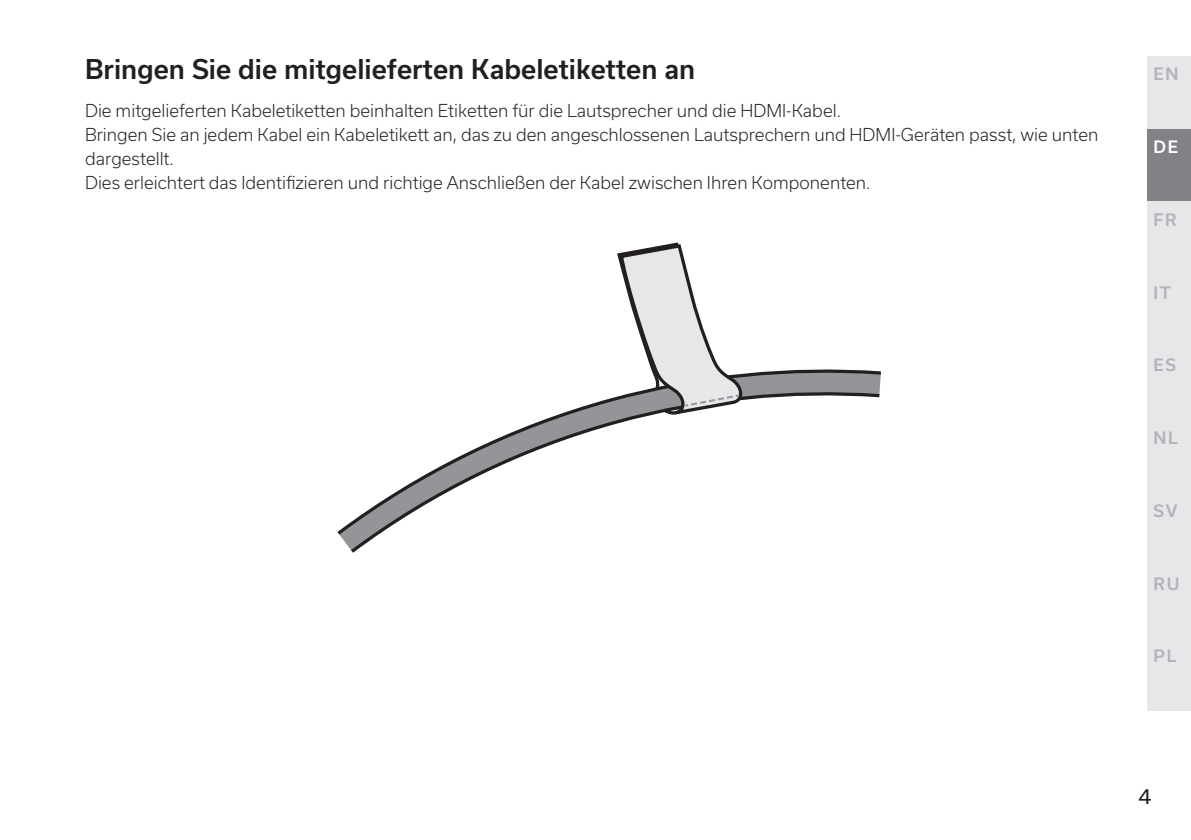
<style>
.page{position:relative;width:1191px;height:840px;background:#fff}
.page>*{position:absolute;margin:0;border:0;box-sizing:border-box;transform-origin:0 0}
.t1{font:500 26px "Usual";color:#231f20}
.t2{font:20px "Usual";color:#231f20}
.t3{font:300 17px/24px "Usual";color:#231f20}
.t4{font:500 16.4px "Usual";letter-spacing:.1em;color:#b2b3b7}
.t5{font:500 16.4px "Usual";color:#fff}
</style>
<div class="page">
<div style="left:1147px;top:56px;width:44px;height:72px;background:#e6e7e9"></div>
<div style="left:1147px;top:128px;width:44px;height:73px;background:#808285"></div>
<div style="left:1147px;top:201px;width:44px;height:73px;background:#e6e7e9"></div>
<div style="left:1147px;top:274px;width:44px;height:72px;background:#e6e7e9"></div>
<div style="left:1147px;top:346px;width:44px;height:73px;background:#e6e7e9"></div>
<div style="left:1147px;top:419px;width:44px;height:73px;background:#e6e7e9"></div>
<div style="left:1147px;top:492px;width:44px;height:72px;background:#e6e7e9"></div>
<div style="left:1147px;top:564px;width:44px;height:73px;background:#e6e7e9"></div>
<div style="left:1147px;top:637px;width:44px;height:73px;background:#e6e7e9"></div>
<svg style="left:337px;top:369px;width:544px;height:168px"></svg>
<svg style="left:616px;top:242px;width:131px;height:174px"></svg>
<h1 class="t1" style="left:85px;top:54px;width:612px">Bringen Sie die mitgelieferten Kabeletiketten an</h1>
<p class="t3" style="left:85px;top:99px;width:1014px">Die mitgelieferten Kabeletiketten beinhalten Etiketten für die Lautsprecher und die HDMI-Kabel.<br>Bringen Sie an jedem Kabel ein Kabeletikett an, das zu den angeschlossenen Lautsprechern und HDMI-Geräten passt, wie unten dargestellt.<br>Dies erleichtert das Identifizieren und richtige Anschließen der Kabel zwischen Ihren Komponenten.</p>
<p class="t4" style="left:1153px;top:65px;width:26px">EN</p>
<p class="t5" style="left:1153px;top:137px;width:26px">DE</p>
<p class="t4" style="left:1153px;top:210px;width:25px">FR</p>
<p class="t4" style="left:1153px;top:283px;width:19px">IT</p>
<p class="t4" style="left:1153px;top:355px;width:24px">ES</p>
<p class="t4" style="left:1153px;top:428px;width:26px">NL</p>
<p class="t4" style="left:1153px;top:501px;width:25px">SV</p>
<p class="t4" style="left:1153px;top:573px;width:27px">RU</p>
<p class="t4" style="left:1153px;top:646px;width:25px">PL</p>
<p class="t2" style="left:1138px;top:784px;width:14px">4</p>
</div>
